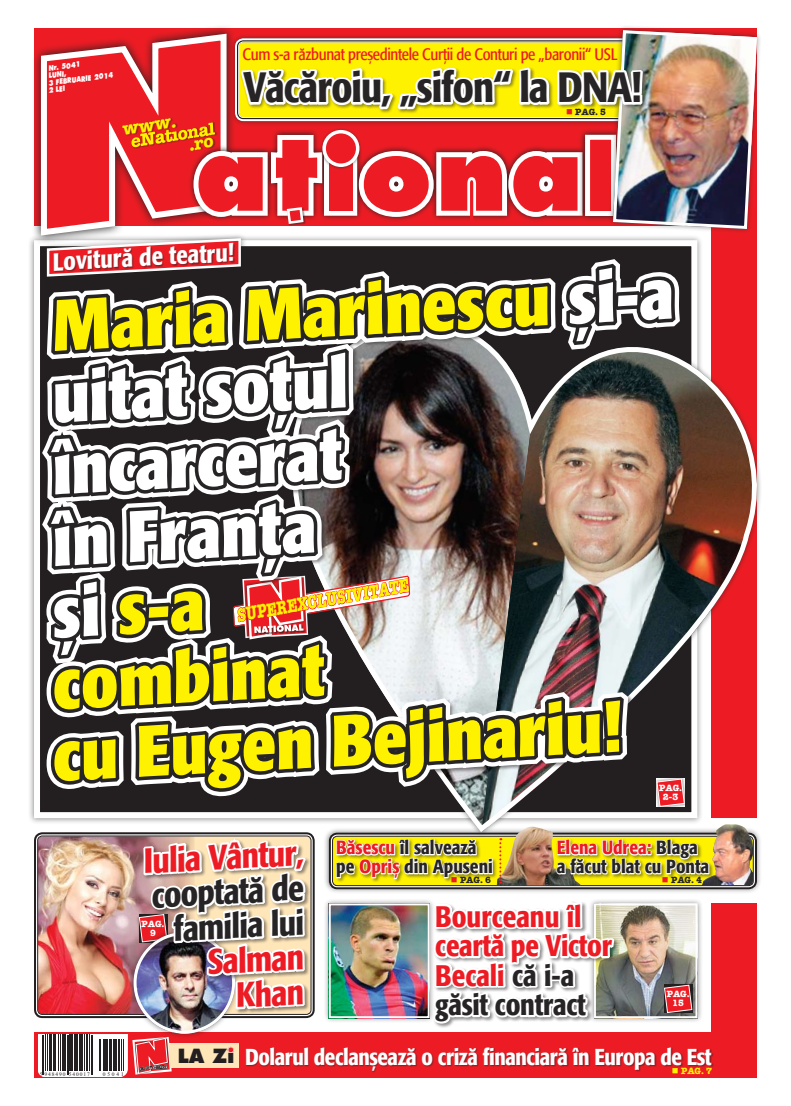
<style>
.page{position:relative;width:791px;height:1106px;background:#fff}
.page>*{position:absolute;margin:0;border:0;box-sizing:border-box;transform-origin:0 0}
.t1{font:100.7px "Futura Extra Bold Rom";color:#ed1c24}
.t2{font:700 condensed 71.6px/71.6px "R Formata";color:#fff200}
.t3{font:500 condensed 42.1px "R Formata";letter-spacing:-.02em;color:#272425}
.t4{font:500 condensed 34.8px/34.7px "R Formata";color:#ed1c24;text-align:right}
.t5{font:500 condensed 34.8px/34.7px "R Formata";color:#272425;text-align:center}
.t6{font:500 condensed 29.5px/29.4px "R Formata";letter-spacing:-.01em;color:#ed1c24}
.t7{font:500 condensed 24.9px "R Formata";color:#fff}
.t8{font:500 condensed 22.9px "R Formata";letter-spacing:-.02em;color:#fff}
.t9{font:19.1px "Futura Extra Bold Rom";color:#231f20}
.t10{font:500 condensed 19px/19px "R Formata";color:#272425}
.t11{font:18.8px "American Type Writer Bold Rom";color:#fff200;scale:.73 1}
.t12{font:17.6px "American Type Writer Bold Rom";color:#fff200}
.t13{font:16.5px "R Formata Condensed";letter-spacing:-.02em;color:#ed1c24}
.t14{font:9px "American Type Writer Bold Rom";color:#272425}
.t15{font:9px/9px "American Type Writer Bold Rom";color:#fff;text-align:center}
.t16{font:9px "American Type Writer Bold Rom";color:#fff200}
.t17{font:7.3px/7.3px "Futura Extra Bold Rom";color:#fff;scale:.8 1}
.t18{font:5.5px "Times New Roman";letter-spacing:.18em;color:#231f20}
.s1{color:#ed1c24}
.s2{font-size:70.7px}
.s3{color:#fff}
.s4{color:#272425}
</style>
<div class="page">
<img style="left:32px;top:26px;width:726px;height:1052px">
<p class="t17" style="left:45px;top:65px;width:84px;text-indent:3px;rotate:-7deg">Nr. 5041<br>lun i,<br>3 februarie 2014<br>2 LEI</p>
<p class="t12" style="left:121px;top:119px;width:56px;rotate:-9deg">www.</p>
<p class="t13" style="left:243px;top:45px;width:377px">Cum s-a răzbunat preşedintele Curţii de Conturi pe „baronii“ USL</p>
<p class="t3" style="left:244px;top:64px;width:400px">Văcăroiu, „sifon“ la DNA!</p>
<p class="t14" style="left:566px;top:106px;width:42px"><span class="s1">■</span> PAG. 5</p>
<h1 class="t1" style="left:195px;top:111px;width:389px">at<span class="s2">I</span>ona</h1>
<p class="t7" style="left:52px;top:248px;width:183px;rotate:-3deg">Lovitură de teatru!</p>
<p class="t2" style="left:27px;top:293px;width:646px;text-indent:23px;rotate:-3deg">Maria Marinescu <span class="s3">și-a uitat soțul<br>încarcerat<br>în Franța<br>și</span> s-a<br>combinat<br>cu Eugen Bejinariu!</p>
<p class="t11" style="left:235px;top:604px;width:240px;rotate:-10deg">SUPEREXCLUSIVITATE</p>
<p class="t15" style="left:659px;top:783px;width:24px">PAG.<br>2-3</p>
<p class="t18" style="left:40px;top:1070px;width:52px">5 948490 540017</p>
<p class="t18" style="left:103px;top:1070px;width:22px">05041</p>
<p class="t4" style="left:142px;top:844px;width:162px;rotate:-3deg">Iulia Vântur,</p>
<p class="t5" style="left:150px;top:879px;width:154px;rotate:-3deg">cooptată de familia lui</p>
<p class="t4" style="left:206px;top:945px;width:98px;rotate:-3deg">Salman<br>Khan</p>
<p class="t15" style="left:142px;top:918px;width:24px">PAG.<br>9</p>
<p class="t10" style="left:336px;top:838px;width:158px"><span class="s1">Băsescu</span> îl salvează pe <span class="s1">Opriș</span> din Apuseni</p>
<p class="t10" style="left:557px;top:838px;width:154px"><span class="s1">Elena Udrea:</span> Blaga a făcut blat cu Ponta</p>
<p class="t14" style="left:451px;top:873px;width:42px"><span class="s1">■</span> PAG. 6</p>
<p class="t14" style="left:662px;top:873px;width:42px"><span class="s1">■</span> PAG. 4</p>
<p class="t6" style="left:435px;top:902px;width:178px">Bourceanu îl ceartă pe Victor<br>Becali <span class="s4">că i-a găsit contract</span></p>
<p class="t15" style="left:667px;top:989px;width:24px">PAG.<br>15</p>
<p class="t9" style="left:178px;top:1044px;width:58px">la Zi</p>
<p class="t8" style="left:245px;top:1044px;width:468px">Dolarul declanșează o criză financiară în Europa de Est</p>
<p class="t16" style="left:672px;top:1065px;width:42px">■ PAG. 7</p>
</div>
